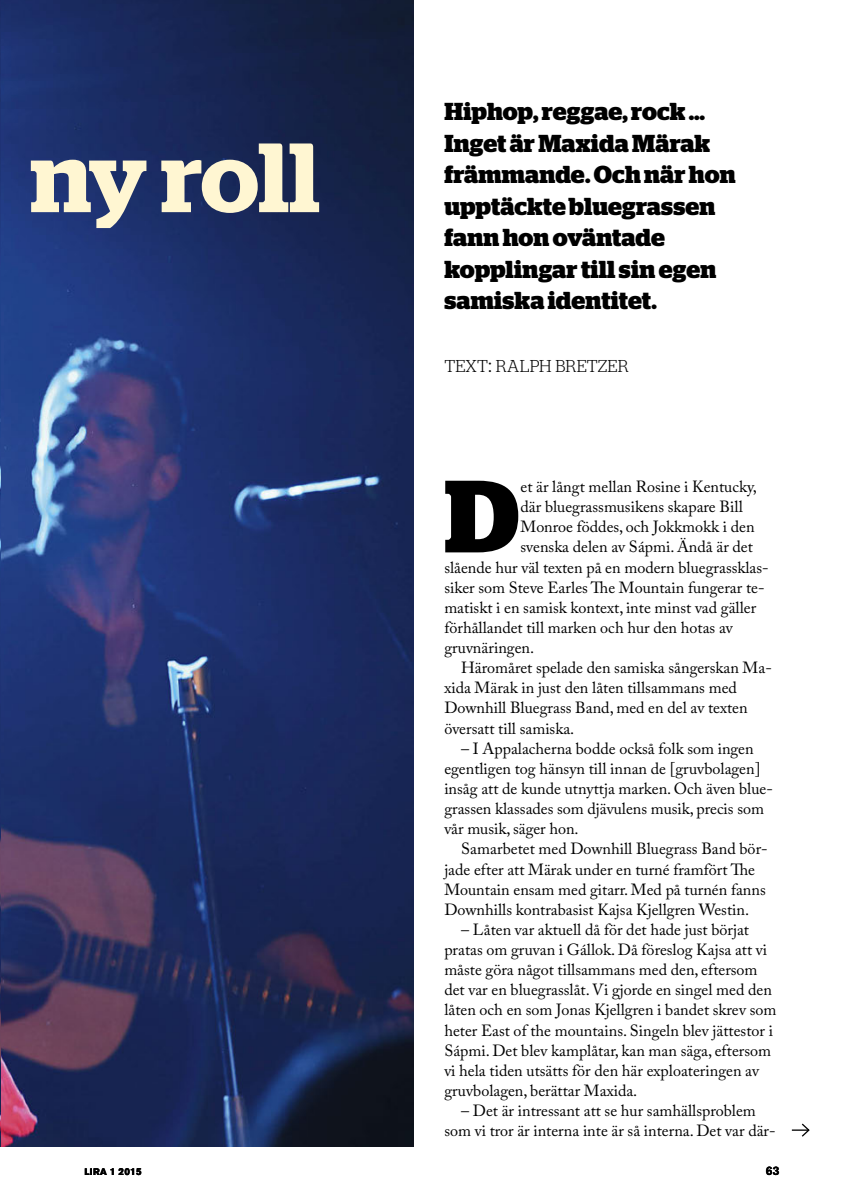
<style>
.page{position:relative;width:844px;height:1201px;background:#fff}
.page>*{position:absolute;margin:0;border:0;box-sizing:border-box;transform-origin:0 0}
.t1{font:700 102.38px "Stag";color:#000}
.t2{font:600 98px "Stag";letter-spacing:-.01em;color:#fff6d2}
.t3{font:700 24.5px/31.5px "Stag";letter-spacing:.005em;color:#000}
.t4{font:300 17.15px "Stag";letter-spacing:.01em;color:#000}
.t5{font:16.1px/20.1px "Adobe Caslon Pro";color:#000}
.t6{font:500 12.25px "Akzidenz Grotesk BE";color:#000}
.t7{font:700 9.97px "Akzidenz Grotesk BE";color:#000}
.s1{font-size:24.5px}
.s2{font-size:9.45px}
</style>
<div class="page">
<img style="left:0;top:0;width:413px;height:1146px">
<svg style="left:791px;top:1123px;width:19px;height:14px"></svg>
<h2 class="t2" style="left:30px;top:120px;width:291px">ny roll</h2>
<h3 class="t3" style="left:444px;top:96px;width:292px">Hiphop, reggae, rock …<br>Inget är Maxida Märak främmande. Och när hon upptäckte bluegrassen fann hon oväntade kopplingar till sin egen samiska identitet.</h3>
<p class="t4" style="left:444px;top:356px;width:186px">TEXT<span class="s1">:</span> RALPH BRETZER</p>
<h1 class="t1" style="left:444px;top:456px;width:76px">D</h1>
<p class="t5" style="left:520px;top:476px;width:238px">et är långt mellan Rosine i Kentucky,</p>
<p class="t5" style="left:520px;top:496px;width:224px">där bluegrassmusikens skapare Bill</p>
<p class="t5" style="left:520px;top:516px;width:235px">Monroe föddes, och Jokkmokk i den</p>
<p class="t5" style="left:520px;top:537px;width:234px">svenska delen av Sápmi. Ändå är det</p>
<p class="t5" style="left:444px;top:557px;width:326px">slående hur väl texten på en modern bluegrassklas-</p>
<p class="t5" style="left:444px;top:577px;width:321px">siker som Steve Earles The Mountain fungerar te-</p>
<p class="t5" style="left:444px;top:597px;width:313px">matiskt i en samisk kontext, inte minst vad gäller</p>
<p class="t5" style="left:444px;top:617px;width:290px">förhållandet till marken och hur den hotas av</p>
<p class="t5" style="left:444px;top:637px;width:91px">gruvnäringen.</p>
<p class="t5" style="left:461px;top:657px;width:312px">Häromåret spelade den samiska sångerskan Ma-</p>
<p class="t5" style="left:444px;top:677px;width:294px">xida Märak in just den låten tillsammans med</p>
<p class="t5" style="left:444px;top:698px;width:305px">Downhill Bluegrass Band, med en del av texten</p>
<p class="t5" style="left:444px;top:718px;width:131px">översatt till samiska.</p>
<p class="t5" style="left:444px;top:738px;width:330px;text-indent:17px">– I Appalacherna bodde också folk som ingen egentligen tog hänsyn till innan de [gruvbolagen] insåg att de kunde utnyttja marken. Och även blue&shy;grassen klassades som djävulens musik, precis som vår musik, säger hon.</p>
<p class="t5" style="left:444px;top:838px;width:325px;text-indent:17px">Samarbetet med Downhill Bluegrass Band bör&shy;jade efter att Märak under en turné framfört The Mountain ensam med gitarr. Med på turnén fanns Downhills kontrabasist Kajsa Kjellgren Westin.</p>
<p class="t5" style="left:444px;top:919px;width:333px;text-indent:17px">– Låten var aktuell då för det hade just börjat pratas om gruvan i Gállok. Då föreslog Kajsa att vi måste göra något tillsammans med den, eftersom det var en bluegrasslåt. Vi gjorde en singel med den låten och en som Jonas Kjellgren i bandet skrev som heter East of the mountains. Singeln blev jättestor i Sápmi. Det blev kamplåtar, kan man säga, eftersom vi hela tiden utsätts för den här exploateringen av gruvbolagen, berättar Maxida.</p>
<p class="t5" style="left:444px;top:1100px;width:332px;text-align:center">– Det är intressant att se hur samhällsproblem<br>som vi tror är interna inte är så interna. Det var där-</p>
<p class="t7" style="left:84px;top:1165px;width:59px"><span class="s2">LIRA</span> 1 2015</p>
<p class="t6" style="left:765px;top:1162px;width:15px">63</p>
</div>
